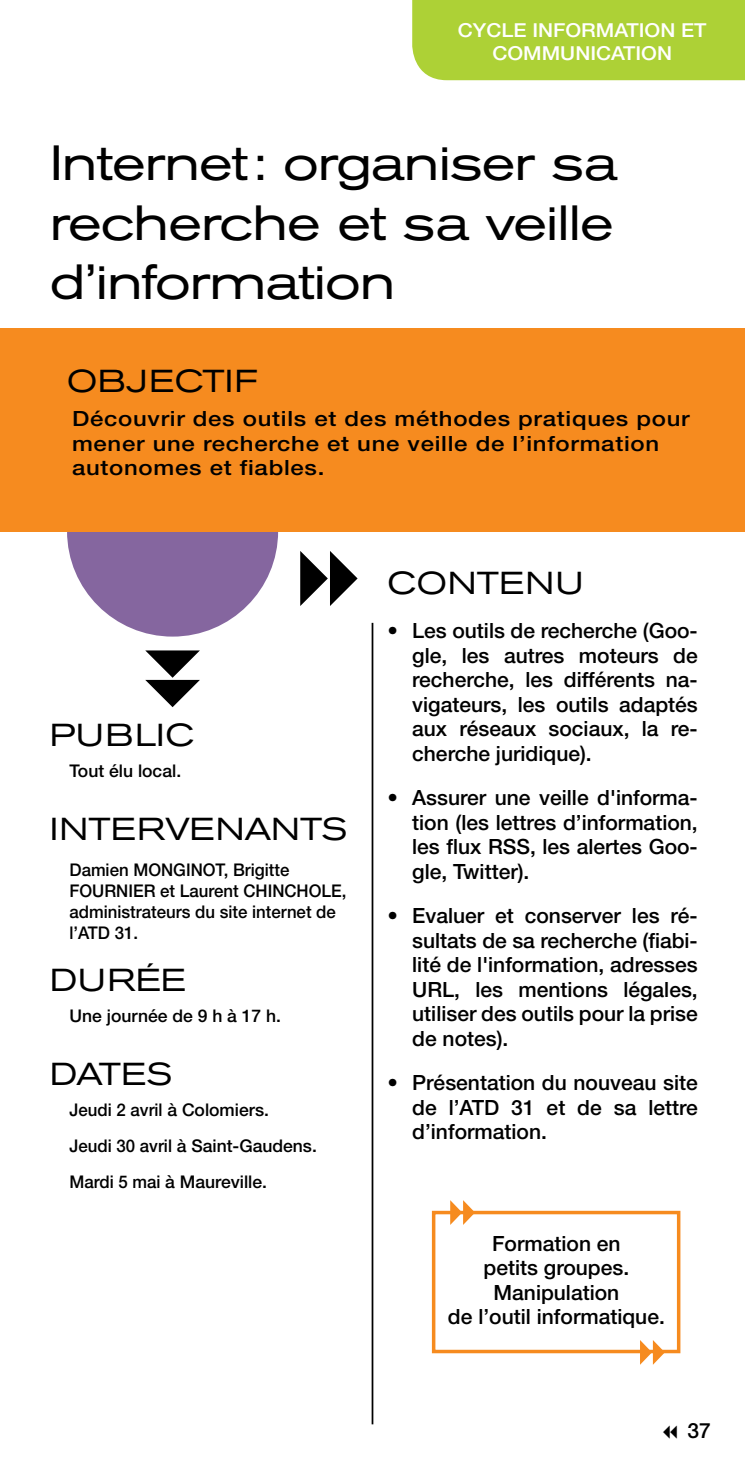
<style>
.page{position:relative;width:745px;height:1474px;background:#fff}
.page>*{position:absolute;margin:0;border:0;box-sizing:border-box;transform-origin:0 0}
.t1{font:49px/59.5px "Akzidenz Grot Ext BQ";letter-spacing:-.02em;color:#000;text-align:justify}
.t2{font:31.5px "Akzidenz Grot Ext BQ";letter-spacing:.02em;color:#000}
.t3{font:31.5px "Akzidenz Grot Ext BQ";color:#000}
.t4{font:500 21px/24.5px "Helvetica Neue LT";color:#000;text-align:justify}
.t5{font:500 21px/24.5px "Helvetica Neue LT";letter-spacing:.03em;color:#000;scale:1.14 1}
.t6{font:500 19.25px/23.1px "Helvetica Neue LT";color:#fff;text-align:center;scale:1.08 1}
.t7{font:500 17.5px/21px "Helvetica Neue LT";color:#000;scale:.96 1}
.t8{font:500 17.5px "Helvetica Neue LT";color:#000}
</style>
<div class="page">
<div style="left:67px;top:425px;width:211px;height:211px;background:#85669f;border-radius:50%"></div>
<svg style="left:145px;top:650px;width:55px;height:57px"></svg>
<svg style="left:300px;top:551px;width:57px;height:55px"></svg>
<hr style="left:371px;top:623px;width:2px;height:801px;background:#000">
<div style="left:412px;top:0;width:332px;height:80px;background:#add136"></div>
<div style="left:0;top:329px;width:744px;height:203px;background:#f68b1f"></div>
<div style="left:431px;top:1210px;width:249px;height:143px;border:4px solid #f68b1f"></div>
<svg style="left:450px;top:1200px;width:24px;height:24px"></svg>
<svg style="left:639px;top:1340px;width:25px;height:24px"></svg>
<p class="t6" style="left:457px;top:18px;width:232px">CYCLE INFORMATION ET<br>COMMUNICATION</p>
<h1 class="t1" style="left:50px;top:134px;width:569px">Internet: organiser sa recherche et sa veille d’information</h1>
<h2 class="t2" style="left:67px;top:362px;width:192px">OBJECTIF</h2>
<p class="t5" style="left:72px;top:406px;width:543px">Découvrir des outils et des méthodes pratiques pour mener une recherche et une veille de l’information autonomes et fiables.</p>
<h2 class="t2" style="left:50px;top:717px;width:146px">PUBLIC</h2>
<p class="t8" style="left:69px;top:760px;width:113px">Tout élu local.</p>
<h2 class="t3" style="left:50px;top:810px;width:299px">INTERVENANTS</h2>
<p class="t7" style="left:69px;top:858px;width:290px">Damien MONGINOT, Brigitte<br>FOURNIER et Laurent CHINCHOLE, administrateurs du site internet de l’ATD 31.</p>
<h2 class="t2" style="left:50px;top:962px;width:137px">DURÉE</h2>
<p class="t8" style="left:69px;top:1005px;width:213px">Une journée de 9 h à 17 h.</p>
<h2 class="t2" style="left:50px;top:1055px;width:124px">DATES</h2>
<p class="t7" style="left:69px;top:1091px;width:259px;line-height:35.9px">Jeudi 2 avril à Colomiers.<br>Jeudi 30 avril à Saint-Gaudens.<br>Mardi 5 mai à Maureville.</p>
<h2 class="t2" style="left:387px;top:564px;width:198px">CONTENU</h2>
<p class="t4" style="left:412px;top:618px;width:287px;text-indent:-25px">• Les outils de recherche (Goo&shy;gle, les autres moteurs de recherche, les différents na&shy;vigateurs, les outils adaptés aux réseaux sociaux, la re&shy;cherche juridique).</p>
<p class="t4" style="left:412px;top:785px;width:287px;text-indent:-25px">• Assurer une veille d'informa&shy;tion (les lettres d’information, les flux RSS, les alertes Goo&shy;gle, Twitter).</p>
<p class="t4" style="left:412px;top:903px;width:287px;text-indent:-25px">• Evaluer et conserver les ré&shy;sultats de sa recherche (fiabi&shy;lité de l'information, adresses URL, les mentions légales, utiliser des outils pour la prise de notes).</p>
<p class="t4" style="left:412px;top:1070px;width:287px;text-indent:-25px">• Présentation du nouveau site de l’ATD 31 et de sa lettre d’information.</p>
<p class="t4" style="left:447px;top:1230px;width:218px;text-align:center">Formation en<br>petits groupes.<br>Manipulation<br>de l’outil informatique.</p>
<p class="t4" style="left:687px;top:1417px;width:25px">37</p>
</div>
